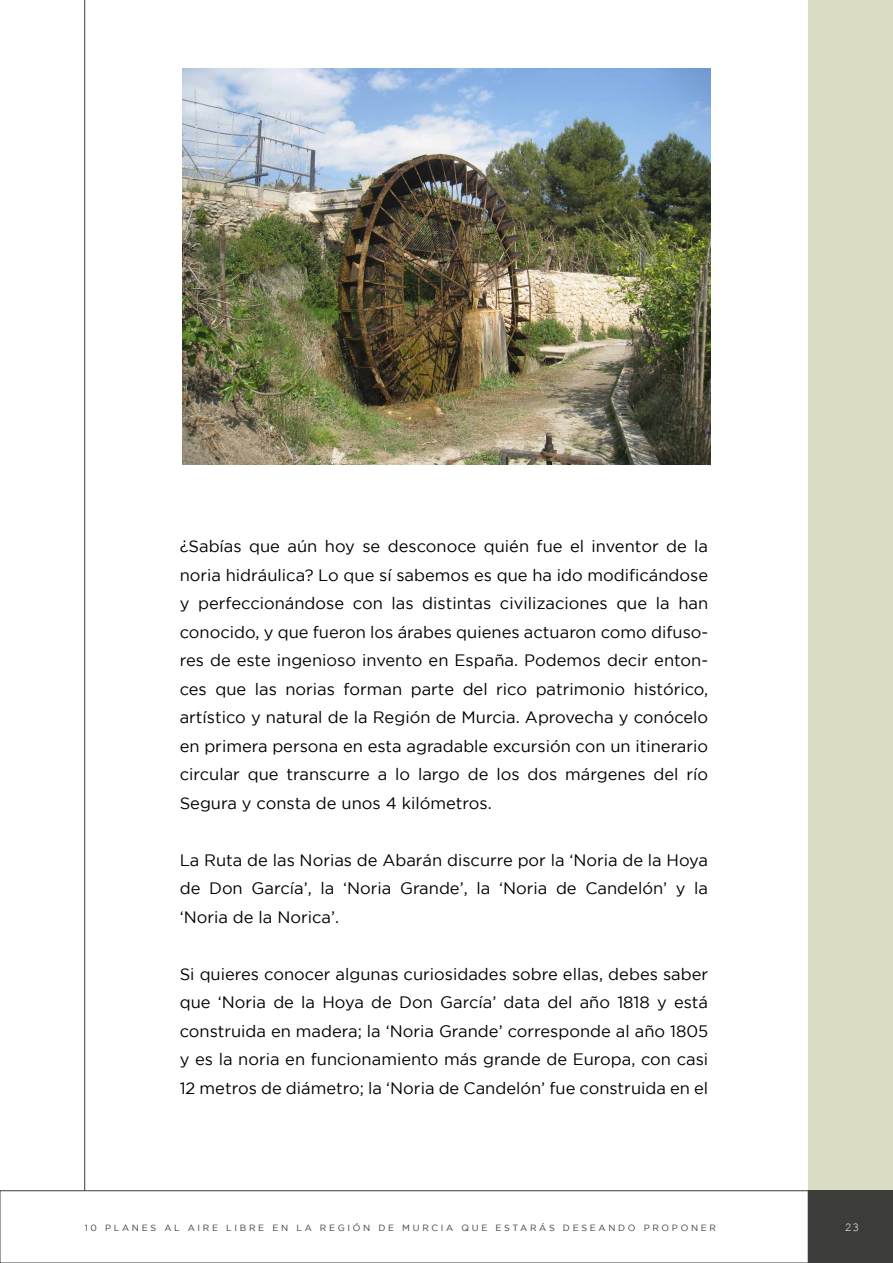
<style>
.page{position:relative;width:893px;height:1263px;background:#fff}
.page>*{position:absolute;margin:0;border:0;box-sizing:border-box;transform-origin:0 0}
.t1{font:16.5px/28.5px "Gotham";color:#000;text-align:justify}
.t2{font:12px "Courier New";color:#fff}
.t3{font:9px "Gotham";letter-spacing:.3em;color:#3c3c3b}
</style>
<div class="page">
<div style="left:808px;top:0;width:85px;height:1191px;background:#daddc4"></div>
<hr style="left:84px;top:0;width:1px;height:1191px;background:#3c3c3b">
<div style="left:808px;top:1191px;width:85px;height:72px;background:#3c3c3b"></div>
<div style="left:0;top:1190px;width:893px;height:73px;border:1px solid #3c3c3b"></div>
<img style="left:182px;top:68px;width:529px;height:397px">
<p class="t1" style="left:180px;top:532px;width:530px">¿Sabías que aún hoy se desconoce quién fue el inventor de la noria hidráulica? Lo que sí sabemos es que ha ido modificándose y perfeccionándose con las distintas civilizaciones que la han conocido, y que fueron los árabes quienes actuaron como difuso&shy;res de este ingenioso invento en España. Podemos decir enton&shy;ces que las norias forman parte del rico patrimonio histórico, artístico y natural de la Región de Murcia. Aprovecha y conócelo en primera persona en esta agradable excursión con un itinerario circular que transcurre a lo largo de los dos márgenes del río Segura y consta de unos 4 kilómetros.</p>
<p class="t1" style="left:180px;top:845px;width:530px">La Ruta de las Norias de Abarán discurre por la ‘Noria de la Hoya de Don García’, la ‘Noria Grande’, la ‘Noria de Candelón’ y la ‘Noria de la Norica’.</p>
<p class="t1" style="left:180px;top:959px;width:530px">Si quieres conocer algunas curiosidades sobre ellas, debes saber que ‘Noria de la Hoya de Don García’ data del año 1818 y está construida en madera; la ‘Noria Grande’ corresponde al año 1805 y es la noria en funcionamiento más grande de Europa, con casi 12 metros de diámetro; la ‘Noria de Candelón’ fue construida en el</p>
<p class="t3" style="left:85px;top:1223px;width:633px">10 PLANES AL AIRE LIBRE EN LA REGIÓN DE MURCIA QUE ESTARÁS DESEANDO PROPONER</p>
<p class="t2" style="left:845px;top:1220px;width:16px">23</p>
</div>
